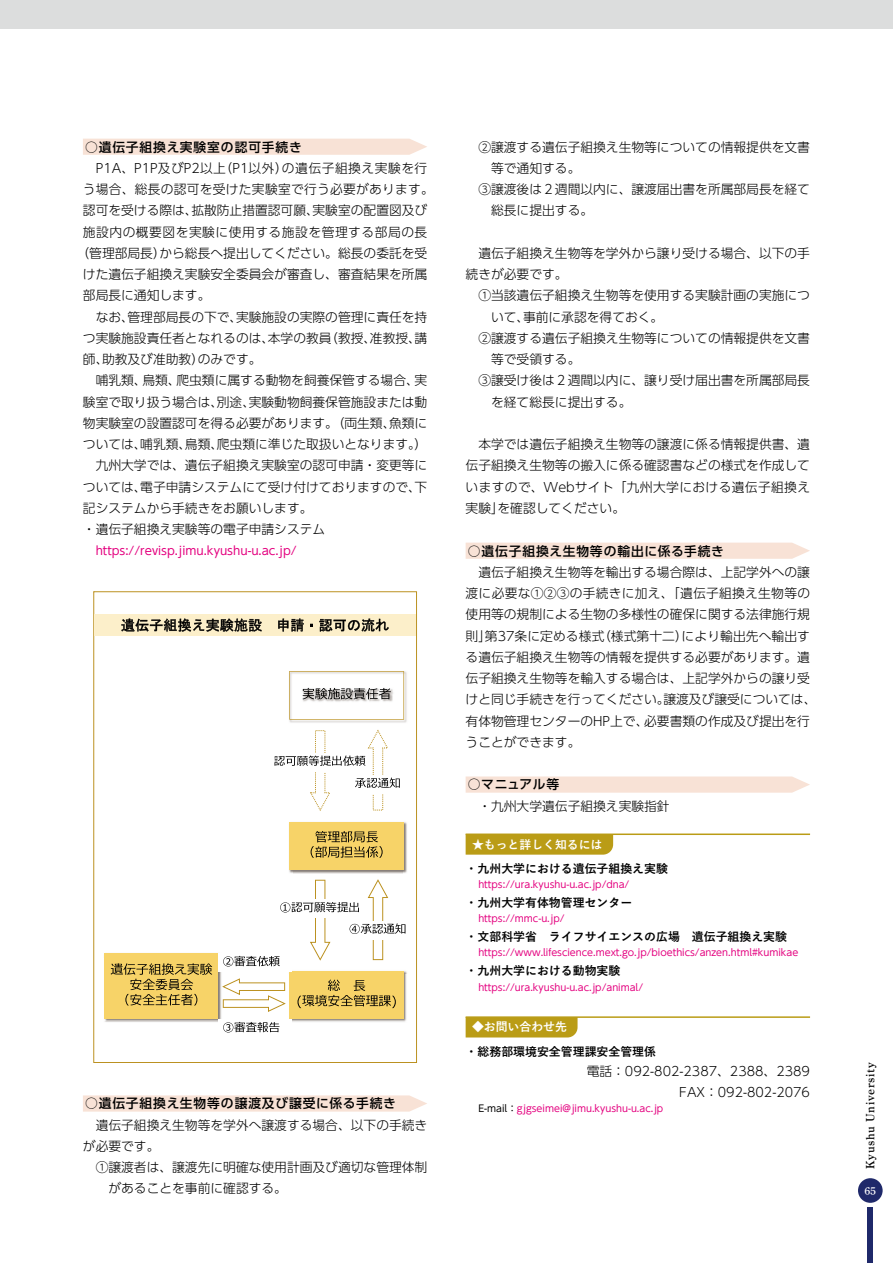
<style>
.page{position:relative;width:893px;height:1263px;background:#fff}
.page>*{position:absolute;margin:0;border:0;box-sizing:border-box;transform-origin:0 0}
.本文1_段落頭1字下げ{font:300 12.75px/21.3px "UD Shin Go Pr 6 N";color:#000}
.本文1_段落頭1字下げ_前1行アキ{font:300 12.75px/21.3px "UD Shin Go Pr 6 N";color:#000}
.小見出し_前1行アキ_赤{font:500 12.75px "UD Shin Go Pr 6 N";letter-spacing:.07em;color:#000}
.本文1_段落頭1字下げ-2{font:300 12.75px "UD Shin Go Pr 6 N";letter-spacing:.04em;color:#000}
.問合せ先_項目{font:300 12.75px "UD Shin Go Pr 6 N";color:#000}
.本文1_段落頭1字下げ-3{font:300 12.75px "UD Shin Go Pr 6 N";letter-spacing:.02em;color:#000}
.本文2_字下げなし{font:300 12.75px "UD Shin Go Pr 6 N";color:#000}
.もっと詳しく知るには_項目{font:700 11.85px "Yu Gothic";color:#000}
.タイトル{font:700 11.85px "Yu Gothic";color:#fff}
.問合せ先_項目-2{font:700 11.85px "Yu Gothic";color:#000}
.本文1_段落頭1字下げ-4{font:11.7px "UD Shin Go Pr 6 N";color:#e4007f}
.t1{font:11.7px "Shuei Min Pr 6 B";letter-spacing:.06em;color:#000}
.t2{font:10.65px "Shuei Min Pr 6 B";color:#fff}
.URL{font:9.6px "UD Shin Go Pr 6 N";color:#e4007f}
.s1{color:#000}
</style>
<div class="page">
<div style="left:858px;top:1178px;width:25px;height:25px;background:#1f296a;border-radius:50%"></div>
<div style="left:867px;top:1208px;width:6px;height:55px;background:#1f296a"></div>
<div style="left:0;top:0;width:893px;height:29px;background:#dcdddd"></div>
<div style="left:83px;top:139px;width:344px;height:16px;background:#f8e2d6"></div>
<svg style="left:83px;top:1095px;width:344px;height:16px;background:#f8e3d8"></svg>
<svg style="left:93px;top:591px;width:324px;height:472px"></svg>
<div style="left:94px;top:614px;width:322px;height:22px;background:#fcefca"></div>
<svg style="left:121px;top:618px;width:141px;height:14px"></svg>
<svg style="left:278px;top:618px;width:26px;height:14px"></svg>
<svg style="left:319px;top:619px;width:70px;height:13px"></svg>
<img style="left:288px;top:670px;width:120px;height:53px">
<svg style="left:289px;top:671px;width:115px;height:49px"></svg>
<img style="left:288px;top:821px;width:120px;height:53px">
<img style="left:293px;top:870px;width:110px;height:3px">
<div style="left:290px;top:822px;width:114px;height:48px;background:#f7d368"></div>
<svg style="left:311px;top:831px;width:72px;height:27px"></svg>
<div style="left:350px;top:775px;width:56px;height:19px;background:#fff"></div>
<div style="left:269px;top:753px;width:102px;height:19px;background:#fff"></div>
<svg style="left:274px;top:730px;width:126px;height:81px"></svg>
<img style="left:288px;top:969px;width:120px;height:5px">
<img style="left:288px;top:974px;width:120px;height:48px">
<div style="left:290px;top:971px;width:114px;height:48px;background:#f7d368"></div>
<svg style="left:297px;top:979px;width:99px;height:29px"></svg>
<img style="left:103px;top:952px;width:119px;height:71px">
<img style="left:103px;top:958px;width:119px;height:63px">
<div style="left:105px;top:953px;width:113px;height:66px;background:#f7d368"></div>
<svg style="left:111px;top:963px;width:101px;height:42px"></svg>
<svg style="left:222px;top:978px;width:64px;height:34px"></svg>
<div style="left:218px;top:953px;width:73px;height:19px;background:#fff"></div>
<div style="left:218px;top:1019px;width:73px;height:19px;background:#fff"></div>
<svg style="left:223px;top:1022px;width:56px;height:10px"></svg>
<div style="left:344px;top:921px;width:68px;height:18px;background:#fff"></div>
<svg style="left:223px;top:879px;width:182px;height:87px"></svg>
<div style="left:466px;top:543px;width:344px;height:16px;background:#f8e2d6"></div>
<svg style="left:466px;top:776px;width:344px;height:17px;background:#f8e4d8"></svg>
<div style="left:466px;top:835px;width:147px;height:20px;background:#ba9c16"></div>
<hr style="left:466px;top:833px;width:344px;height:2px;background:#ba9c16">
<div style="left:466px;top:1018px;width:112px;height:19px;background:#ba9c16"></div>
<hr style="left:466px;top:1016px;width:344px;height:2px;background:#ba9c16">
<p class="小見出し_前1行アキ_赤" style="left:85px;top:136px;width:218px">○遺伝子組換え実験室の認可手続き</p>
<p class="本文1_段落頭1字下げ-2" style="left:96px;top:158px;width:333px">P1A、P1P及びP2以上（P1以外）の遺伝子組換え実験を行</p>
<p class="本文1_段落頭1字下げ-3" style="left:83px;top:179px;width:352px">う場合、総長の認可を受けた実験室で行う必要があります。</p>
<p class="本文1_段落頭1字下げ" style="left:83px;top:199px;width:346px">認可を受ける際は、拡散防止措置認可願、実験室の配置図及び</p>
<p class="本文1_段落頭1字下げ-2" style="left:83px;top:221px;width:346px">施設内の概要図を実験に使用する施設を管理する部局の長</p>
<p class="本文1_段落頭1字下げ" style="left:77px;top:242px;width:352px">（管理部局長）から総長へ提出してください。総長の委託を受</p>
<p class="本文1_段落頭1字下げ" style="left:83px;top:263px;width:346px">けた遺伝子組換え実験安全委員会が審査し、審査結果を所属</p>
<p class="本文1_段落頭1字下げ" style="left:83px;top:284px;width:129px">部局長に通知します。</p>
<p class="本文1_段落頭1字下げ" style="left:83px;top:306px;width:346px;text-align:justify;text-indent:13px">なお、管理部局長の下で、実験施設の実際の管理に責任を持つ実験施設責任者となれるのは、本学の教員（教授、准教授、講師、助教及び准助教）のみです。</p>
<p class="本文1_段落頭1字下げ" style="left:83px;top:369px;width:346px;text-align:justify;text-indent:13px">哺乳類、鳥類、爬虫類に属する動物を飼養保管する場合、実験室で取り扱う場合は、別途、実験動物飼養保管施設または動物実験室の設置認可を得る必要があります。（両生類、魚類については、哺乳類、鳥類、爬虫類に準じた取扱いとなります。）</p>
<p class="本文1_段落頭1字下げ" style="left:83px;top:454px;width:346px;text-align:justify;text-indent:13px">九州大学では、遺伝子組換え実験室の認可申請・変更等については、電子申請システムにて受け付けておりますので、下記システムから手続きをお願いします。</p>
<p class="本文2_字下げなし" style="left:83px;top:519px;width:244px">・遺伝子組換え実験等の電子申請システム</p>
<p class="本文1_段落頭1字下げ-4" style="left:96px;top:541px;width:203px">https://revisp.jimu.kyushu-u.ac.jp/</p>
<p class="小見出し_前1行アキ_赤" style="left:85px;top:1093px;width:312px">○遺伝子組換え生物等の譲渡及び譲受に係る手続き</p>
<p class="本文1_段落頭1字下げ" style="left:83px;top:1114px;width:346px;text-indent:13px">遺伝子組換え生物等を学外へ譲渡する場合、以下の手続きが必要です。</p>
<p class="本文1_段落頭1字下げ" style="left:108px;top:1156px;width:320px;text-indent:-13px">①譲渡者は、譲渡先に明確な使用計画及び適切な管理体制があることを事前に確認する。</p>
<p class="本文1_段落頭1字下げ" style="left:491px;top:136px;width:320px;text-indent:-13px">②譲渡する遺伝子組換え生物等についての情報提供を文書等で通知する。</p>
<p class="本文1_段落頭1字下げ" style="left:491px;top:178px;width:320px;text-indent:-13px">③譲渡後は２週間以内に、譲渡届出書を所属部局長を経て総長に提出する。</p>
<p class="本文1_段落頭1字下げ_前1行アキ" style="left:466px;top:242px;width:346px;text-indent:13px">遺伝子組換え生物等を学外から譲り受ける場合、以下の手続きが必要です。</p>
<p class="本文1_段落頭1字下げ" style="left:491px;top:284px;width:320px;text-indent:-13px">①当該遺伝子組換え生物等を使用する実験計画の実施について、事前に承認を得ておく。</p>
<p class="本文1_段落頭1字下げ" style="left:491px;top:327px;width:320px;text-indent:-13px">②譲渡する遺伝子組換え生物等についての情報提供を文書等で受領する。</p>
<p class="本文1_段落頭1字下げ" style="left:491px;top:369px;width:320px;text-indent:-13px">③譲受け後は２週間以内に、譲り受け届出書を所属部局長を経て総長に提出する。</p>
<p class="本文1_段落頭1字下げ_前1行アキ" style="left:466px;top:433px;width:346px;text-align:justify;text-indent:13px">本学では遺伝子組換え生物等の譲渡に係る情報提供書、遺伝子組換え生物等の搬入に係る確認書などの様式を作成していますので、Webサイト「九州大学における遺伝子組換え実験」を確認してください。</p>
<p class="小見出し_前1行アキ_赤" style="left:468px;top:540px;width:258px">○遺伝子組換え生物等の輸出に係る手続き</p>
<p class="本文1_段落頭1字下げ" style="left:466px;top:561px;width:352px;text-indent:13px">遺伝子組換え生物等を輸出する場合際は、上記学外への譲渡に必要な①②③の手続きに加え、「遺伝子組換え生物等の使用等の規制による生物の多様性の確保に関する法律施行規則」第37条に定める様式（様式第十二）により輸出先へ輸出する遺伝子組換え生物等の情報を提供する必要があります。遺伝子組換え生物等を輸入する場合は、上記学外からの譲り受けと同じ手続きを行ってください。譲渡及び譲受については、有体物管理センターのHP上で、必要書類の作成及び提出を行うことができます。</p>
<p class="小見出し_前1行アキ_赤" style="left:468px;top:774px;width:93px">○マニュアル等</p>
<p class="本文1_段落頭1字下げ" style="left:478px;top:795px;width:193px">・九州大学遺伝子組換え実験指針</p>
<p class="タイトル" style="left:472px;top:838px;width:132px">★もっと詳しく知るには</p>
<p class="もっと詳しく知るには_項目" style="left:466px;top:862px;width:204px">・九州大学における遺伝子組換え実験</p>
<p class="URL" style="left:478px;top:876px;width:153px">https://ura.kyushu-u.ac.jp/dna/</p>
<p class="もっと詳しく知るには_項目" style="left:466px;top:896px;width:168px">・九州大学有体物管理センター</p>
<p class="URL" style="left:478px;top:910px;width:88px">https://mmc-u.jp/</p>
<p class="もっと詳しく知るには_項目" style="left:466px;top:930px;width:323px">・文部科学省　ライフサイエンスの広場　遺伝子組換え実験</p>
<p class="URL" style="left:478px;top:944px;width:321px">https://www.lifescience.mext.go.jp/bioethics/anzen.html#kumikae</p>
<p class="もっと詳しく知るには_項目" style="left:466px;top:964px;width:156px">・九州大学における動物実験</p>
<p class="URL" style="left:478px;top:980px;width:166px">https://ura.kyushu-u.ac.jp/animal/</p>
<p class="タイトル" style="left:472px;top:1020px;width:96px">◆お問い合わせ先</p>
<p class="問合せ先_項目-2" style="left:466px;top:1044px;width:192px">・総務部環境安全管理課安全管理係</p>
<p class="問合せ先_項目" style="left:587px;top:1061px;width:225px">電話：092-802-2387、2388、2389</p>
<p class="問合せ先_項目" style="left:679px;top:1081px;width:132px">FAX：092-802-2076</p>
<p class="URL" style="left:478px;top:1101px;width:186px"><span class="s1">E-mail：</span>gjgseimei@jimu.kyushu-u.ac.jp</p>
<p class="t1" style="left:864px;top:1169px;width:108px;rotate:-90deg">Kyushu University</p>
<p class="t2" style="left:864px;top:1185px;width:13px">65</p>
</div>
